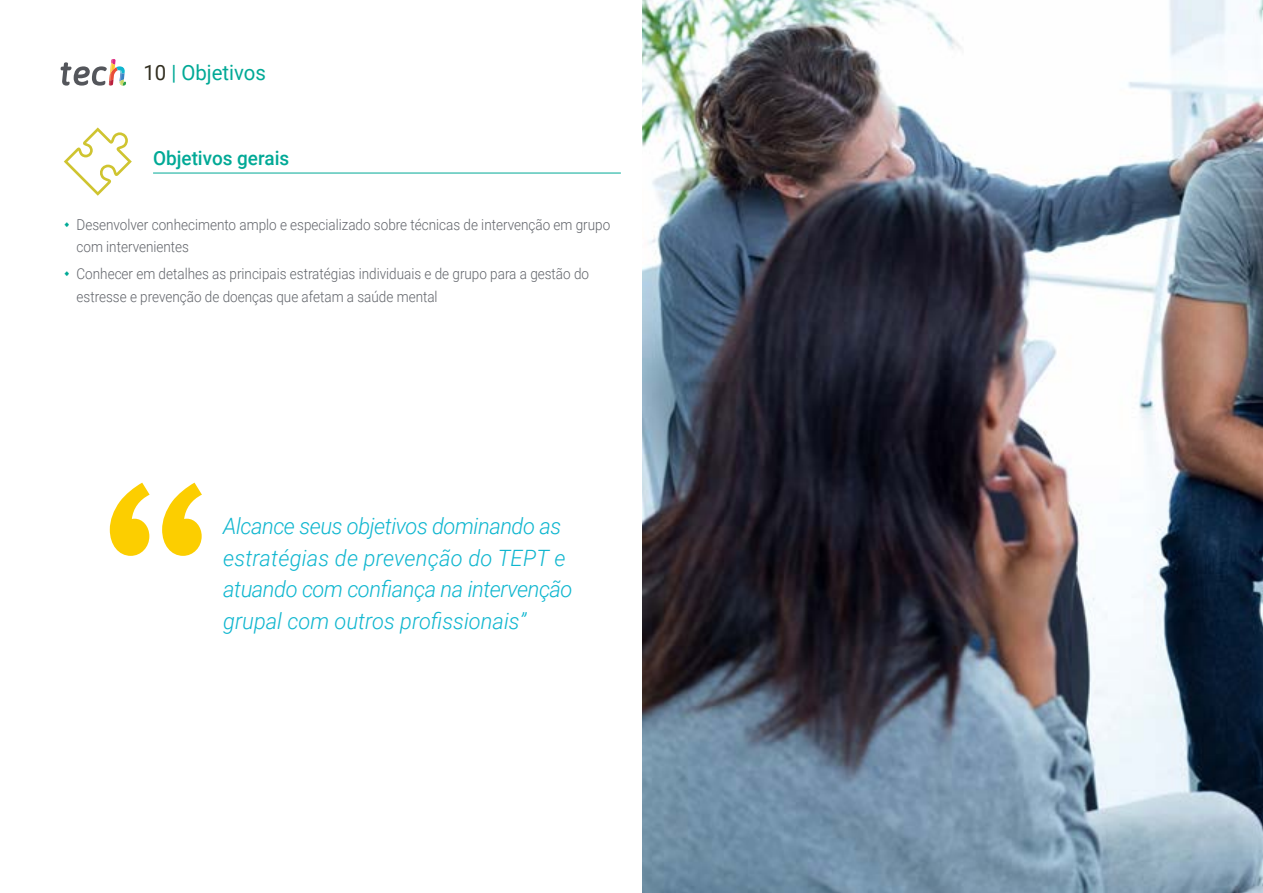
<style>
.page{position:relative;width:1263px;height:893px;background:#fff}
.page>*{position:absolute;margin:0;border:0;box-sizing:border-box;transform-origin:0 0}
.t1{font:italic 300 22.5px/31.5px "Roboto";letter-spacing:-.02em;color:#0fb6cf}
.t2{font:21px "Roboto";color:#00a996}
.t3{font:500 19.5px "Roboto";color:#00a996}
.t4{font:300 15px/22.5px "Roboto";color:#61646a;scale:.9 1}
.s1{color:#312e20}
</style>
<div class="page">
<img style="left:642px;top:0;width:621px;height:893px">
<svg style="left:61px;top:59px;width:65px;height:27px"></svg>
<hr style="left:153px;top:173px;width:468px;height:1px;background:#00a996">
<svg style="left:64px;top:127px;width:68px;height:69px"></svg>
<svg style="left:110px;top:483px;width:92px;height:73px"></svg>
<h2 class="t2" style="left:144px;top:57px;width:124px"><span class="s1">10</span> | Objetivos</h2>
<h3 class="t3" style="left:153px;top:144px;width:138px">Objetivos gerais</h3>
<p class="t4" style="left:77px;top:213px;width:594px">Desenvolver conhecimento amplo e especializado sobre técnicas de intervenção em grupo com intervenientes</p>
<p class="t4" style="left:77px;top:262px;width:571px">Conhecer em detalhes as principais estratégias individuais e de grupo para a gestão do estresse e prevenção de doenças que afetam a saúde mental</p>
<h1 class="t1" style="left:223px;top:510px;width:351px">Alcance seus objetivos dominando as estratégias de prevenção do TEPT e atuando com confiança na intervenção grupal com outros profissionais”</h1>
</div>
